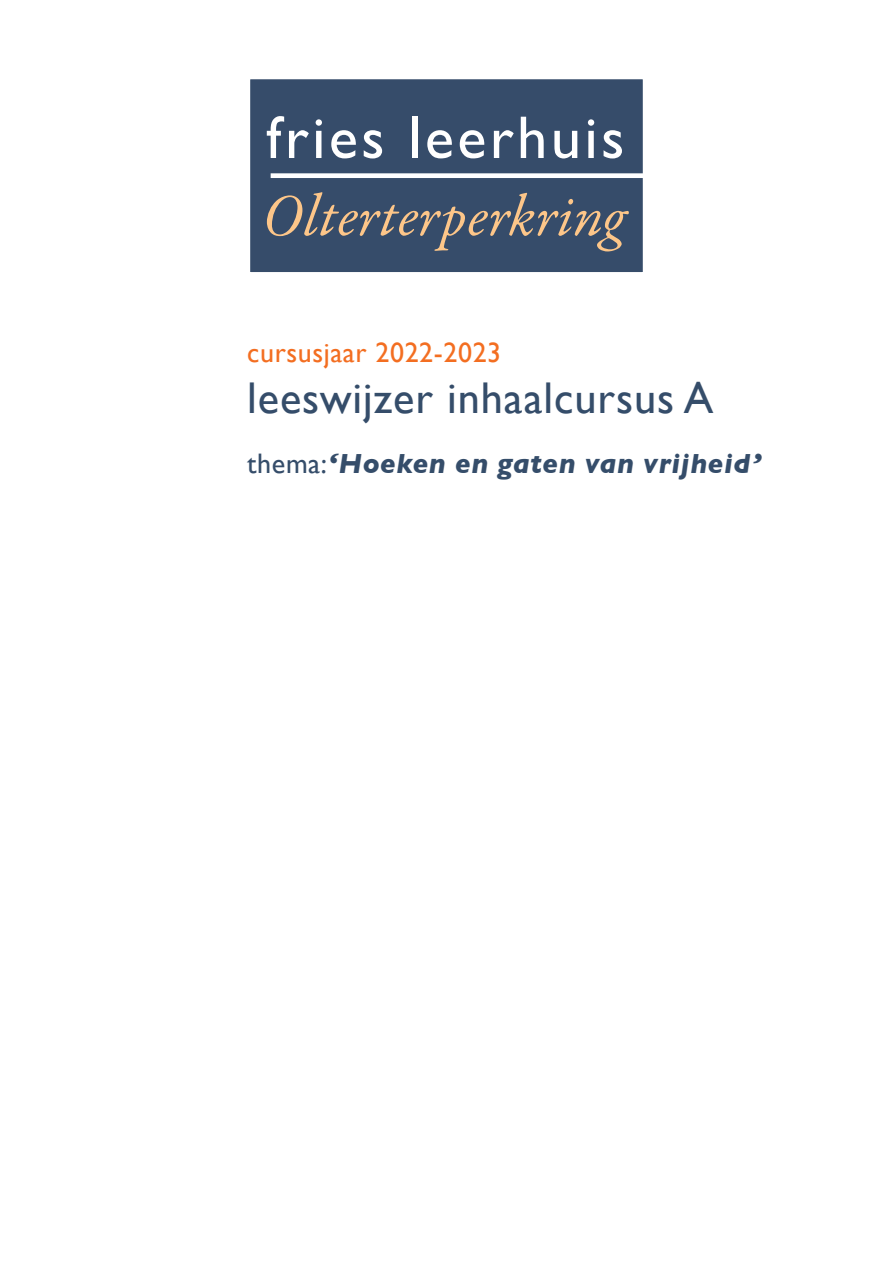
<style>
.page{position:relative;width:893px;height:1263px;background:#fff}
.page>*{position:absolute;margin:0;border:0;box-sizing:border-box;transform-origin:0 0}
.t1{font:60.6px "Gill Sans";letter-spacing:.055em;color:#fff}
.t2{font:italic 59.55px "Garamond Premr Pro";letter-spacing:.005em;color:#fdc689}
.Hoofdstukkop{font:44.4px "Gill Sans";letter-spacing:.02em;color:#354d6a}
.Hoofdstukkop-2{font:italic 700 28.2px "Gill Sans";letter-spacing:.02em;color:#354d6a}
.Hoofdstukkop-3{font:28.05px "Gill Sans";letter-spacing:.02em;color:#f36e21}
.s1{font-weight:400;font-style:normal}
</style>
<div class="page">
<div style="left:247px;top:76px;width:399px;height:200px;background:#364c6a"></div>
<div style="left:243px;top:72px;width:407px;height:207px;border:7px solid #fff"></div>
<div style="left:271px;top:173px;width:375px;height:5px;background:#fff"></div>
<p class="t1" style="left:266px;top:102px;width:360px">fries leerhuis</p>
<p class="t2" style="left:262px;top:179px;width:365px">Olterterperkring</p>
<p class="Hoofdstukkop-3" style="left:247px;top:336px;width:255px">cursusjaar 2022-2023</p>
<p class="Hoofdstukkop" style="left:247px;top:372px;width:468px">leeswijzer inhaalcursus A</p>
<p class="Hoofdstukkop-2" style="left:247px;top:447px;width:516px"><span class="s1">thema:</span>‘Hoeken en gaten van vrijheid’</p>
</div>
